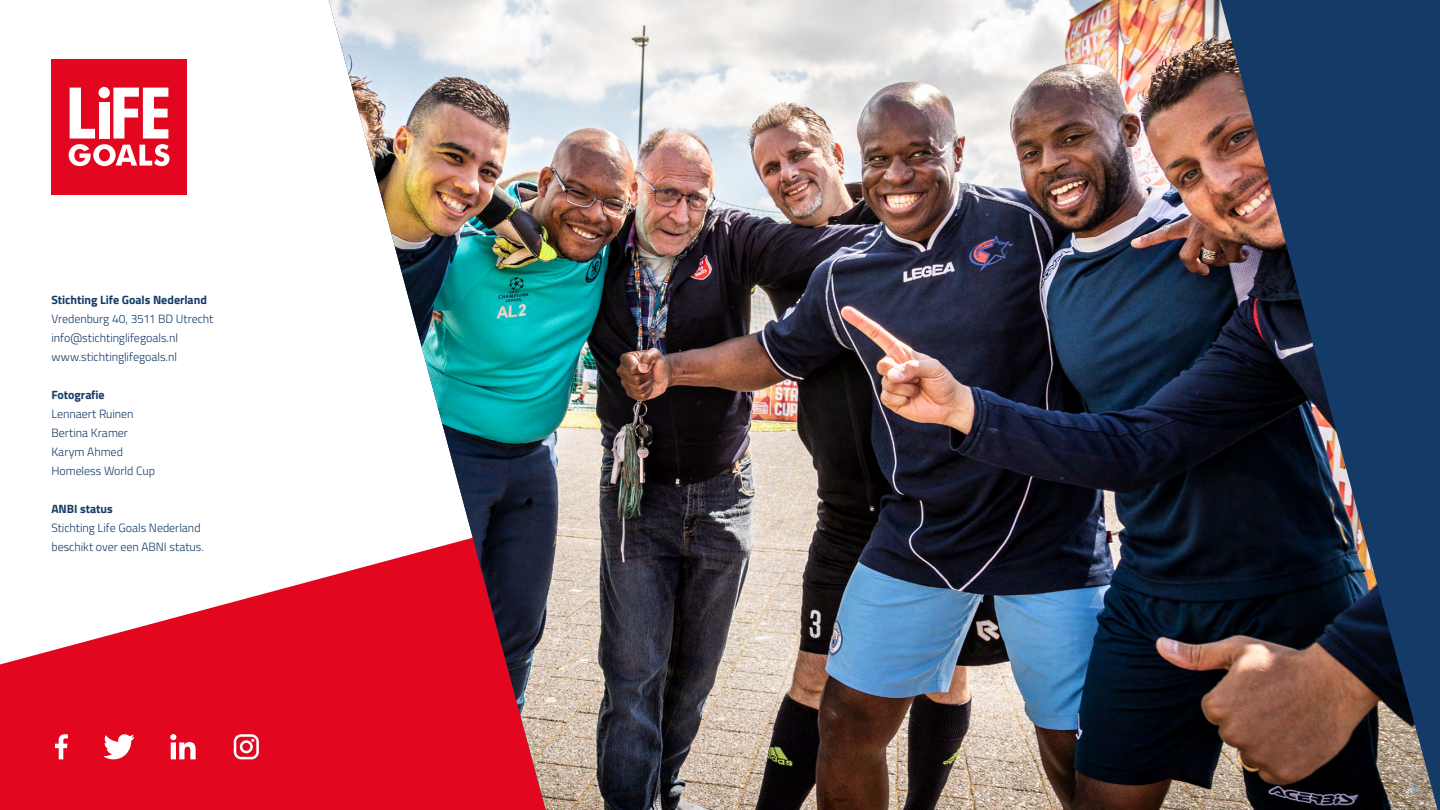
<style>
.page{position:relative;width:1440px;height:810px;background:#fff}
.page>*{position:absolute;margin:0;border:0;box-sizing:border-box;transform-origin:0 0}
.t1{font:300 12px/19px "Titillium Web";letter-spacing:-.005em;color:#143b67}
.t2{font:700 12px "Titillium Web";letter-spacing:-.005em;color:#143b67}
.t3{font:700 9px "Titillium Web";color:#8ab4da}
</style>
<div class="page">
<svg style="left:0;top:576px;width:329px;height:234px;fill:#e2071f"></svg>
<img style="left:329px;top:0;width:1109px;height:810px">
<svg style="left:55px;top:734px;width:13px;height:25px"></svg>
<svg style="left:104px;top:734px;width:30px;height:25px"></svg>
<svg style="left:170px;top:734px;width:26px;height:25px"></svg>
<svg style="left:234px;top:734px;width:25px;height:25px"></svg>
<div style="left:51px;top:59px;width:136px;height:135px;background:#e2071f"></div>
<svg style="left:69px;top:88px;width:101px;height:78px"></svg>
<div style="left:98px;top:87px;width:12px;height:11px;background:#fff;border-radius:50%"></div>
<p class="t2" style="left:51px;top:290px;width:157px">Stichting Life Goals Nederland</p>
<p class="t1" style="left:51px;top:308px;width:164px">Vredenburg 40, 3511 BD Utrecht info@stichtinglifegoals.nl www.stichtinglifegoals.nl</p>
<p class="t2" style="left:51px;top:385px;width:55px">Fotografie</p>
<p class="t1" style="left:51px;top:403px;width:105px">Lennaert Ruinen<br>Bertina Kramer<br>Karym Ahmed<br>Homeless World Cup</p>
<p class="t2" style="left:51px;top:499px;width:63px">ANBI status</p>
<p class="t1" style="left:51px;top:517px;width:154px">Stichting Life Goals Nederland beschikt over een ABNI status.</p>
<p class="t3" style="left:1409px;top:781px;width:11px">13</p>
</div>
